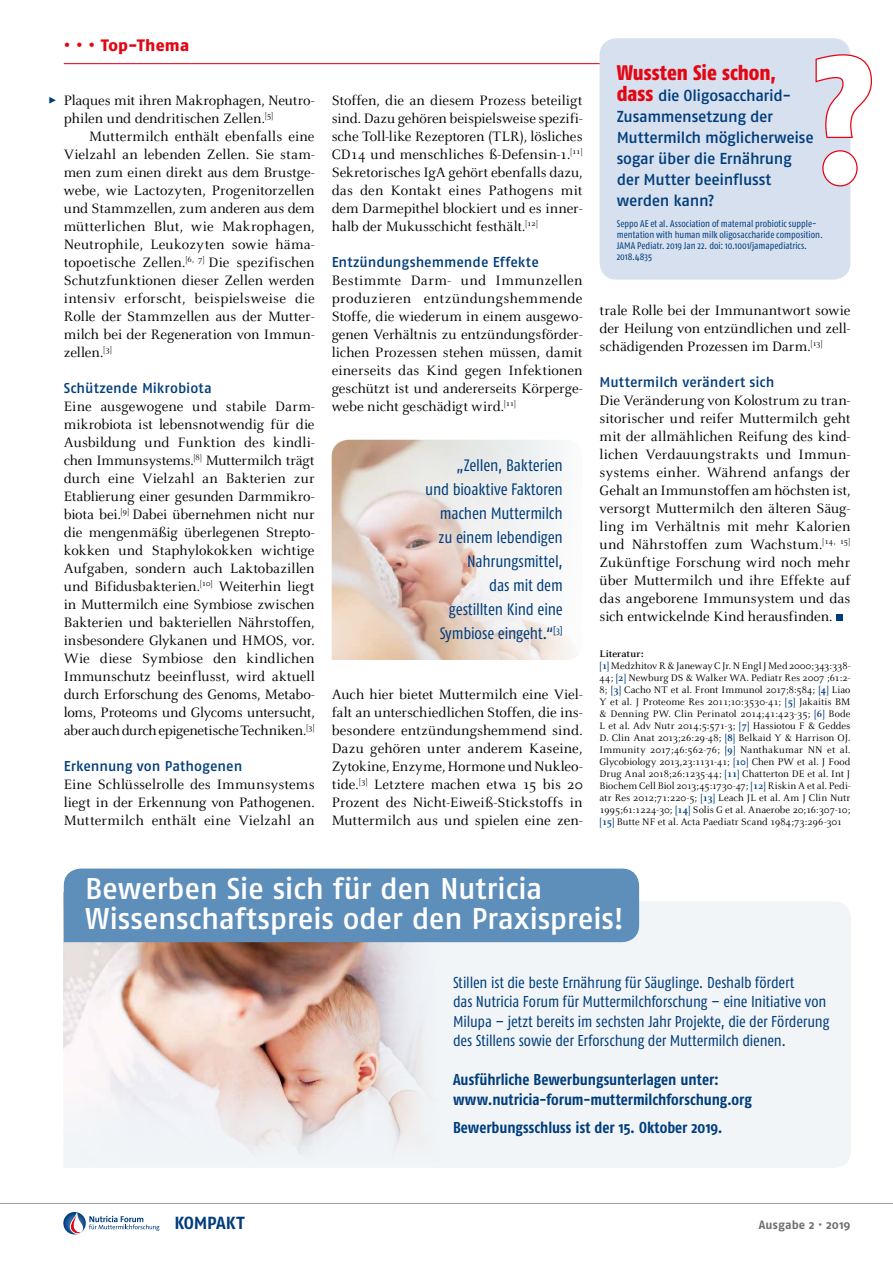
<style>
.page{position:relative;width:893px;height:1263px;background:#fff}
.page>*{position:absolute;margin:0;border:0;box-sizing:border-box;transform-origin:0 0}
.t1{font:172.95px "Fago Co Exb";color:#fff}
.t2{font:30px/30px "Fago No Med";letter-spacing:-.015em;color:#fff}
.t3{font:21px "Fago Co Exb";color:#e30613}
.t4{font:700 17.55px "Fago No";letter-spacing:-.015em;color:#003d7c}
.t5{font:16.5px/24px "Fago Co";letter-spacing:-.01em;color:#003d7c;text-align:right}
.t6{font:16.5px "Fago No Exb";letter-spacing:.015em;color:#e30613}
.t7{font:15.9px/21px "Fago No Med";letter-spacing:-.025em;color:#003d7c}
.t8{font:15.75px/19.5px "Fago Co";letter-spacing:-.01em;color:#003d7c}
.t9{font:700 15.75px/19.5px "Fago Co";color:#003d7c}
.t10{font:15px/18px "Celeste";letter-spacing:-.005em;color:#000;text-align:justify}
.t11{font:14.25px "Fago No Med";color:#003d7c}
.t12{font:700 12px "Fago No";letter-spacing:.005em;color:#706f6f}
.t13{font:10.5px/12px "Celeste";letter-spacing:.005em;color:#000}
.t14{font:9.75px/11.2px "Fago Co";letter-spacing:.005em;color:#003d7c}
.s1{font-family:"Fago Co Exb";font-size:21px;color:#e30613}
.s2{font-weight:700}
.s3{font-weight:700;color:#003d7c}
</style>
<div class="page">
<svg style="left:63px;top:1212px;width:23px;height:22px"></svg>
<svg style="left:69px;top:1212px;width:14px;height:22px"></svg>
<svg style="left:89px;top:1216px;width:70px;height:15px"></svg>
<hr style="left:0;top:1203px;width:893px;height:1px;background:#000">
<hr style="left:64px;top:63px;width:786px;height:1px;background:#e30613">
<div style="left:600px;top:38px;width:250px;height:242px;background:#d7e0ee;border-radius:17px"></div>
<svg style="left:815px;top:53px;width:57px;height:135px"></svg>
<div style="left:836px;top:614px;width:7px;height:7px;background:#003d7c"></div>
<img style="left:332px;top:440px;width:244px;height:220px">
<div style="left:63px;top:901px;width:788px;height:267px;background:#f1f5f8"></div>
<img style="left:64px;top:942px;width:382px;height:226px">
<div style="left:64px;top:868px;width:575px;height:74px;background:#5e8eba"></div>
<svg style="left:49px;top:97px;width:7px;height:7px"></svg>
<p class="t6" style="left:64px;top:36px;width:127px">• • • Top-Thema</p>
<p class="t10" style="left:64px;top:91px;width:252px">Plaques mit ihren Makrophagen, Neutro&shy;philen und dendritischen Zellen.<sup>[5]</sup></p>
<p class="t10" style="left:64px;top:127px;width:252px;text-indent:26px">Muttermilch enthält ebenfalls eine Vielzahl an lebenden Zellen. Sie stam&shy;men zum einen direkt aus dem Brustge&shy;webe, wie Lactozyten, Progenitorzellen und Stammzellen, zum anderen aus dem mütterlichen Blut, wie Makrophagen, Neutrophile, Leukozyten sowie häma&shy;topoetische Zellen.<sup>[6,</sup> <sup>7]</sup> Die spezifischen Schutzfunktionen dieser Zellen werden intensiv erforscht, beispielsweise die Rolle der Stammzellen aus der Mutter&shy;milch bei der Regeneration von Immun&shy;zellen.<sup>[3]</sup></p>
<p class="t11" style="left:64px;top:379px;width:150px">Schützende Mikrobiota</p>
<p class="t10" style="left:64px;top:397px;width:252px">Eine ausgewogene und stabile Darm&shy;mikrobiota ist lebensnotwendig für die Ausbildung und Funktion des kindli&shy;chen Immunsystems.<sup>[8]</sup> Muttermilch trägt durch eine Vielzahl an Bakterien zur Etablierung einer gesunden Darmmikro&shy;biota bei.<sup>[9]</sup> Dabei übernehmen nicht nur die mengenmäßig überlegenen Strepto&shy;kokken und Staphylokokken wichtige Aufgaben, sondern auch Laktobazillen und Bifidusbakterien.<sup>[10]</sup> Weiterhin liegt in Muttermilch eine Symbiose zwischen Bakterien und bakteriellen Nährstoffen, insbesondere Glykanen und HMOS, vor.<br>Wie diese Symbiose den kindlichen Immunschutz beeinflusst, wird aktuell durch Erforschung des Genoms, Metabo&shy;loms, Proteoms und Glycoms untersucht, aber auch durch epigenetische Techniken.<sup>[3]</sup></p>
<p class="t11" style="left:64px;top:757px;width:180px">Erkennung von Pathogenen</p>
<p class="t10" style="left:64px;top:775px;width:252px">Eine Schlüsselrolle des Immunsystems liegt in der Erkennung von Pathogenen.<br>Muttermilch enthält eine Vielzahl an</p>
<p class="t10" style="left:332px;top:91px;width:252px">Stoffen, die an diesem Prozess beteiligt sind. Dazu gehören beispielsweise spezifi&shy;sche Toll-like Rezeptoren (TLR), lösliches CD14 und menschliches ß-Defensin-1.<sup>[11] </sup>Sekretorisches IgA gehört ebenfalls dazu, das den Kontakt eines Pathogens mit dem Darmepithel blockiert und es inner&shy;halb der Mukusschicht festhält.<sup>[12]</sup></p>
<p class="t11" style="left:332px;top:253px;width:209px">Entzündungshemmende Effekte</p>
<p class="t10" style="left:332px;top:271px;width:252px">Bestimmte Darm- und Immunzellen produzieren entzündungshemmende Stoffe, die wiederum in einem ausgewo&shy;genen Verhältnis zu entzündungsförder&shy;lichen Prozessen stehen müssen, damit einerseits das Kind gegen Infektionen geschützt ist und andererseits Körperge&shy;webe nicht geschädigt wird.<sup>[11]</sup></p>
<p class="t5" style="left:425px;top:453px;width:139px">„Zellen, Bakterien<br>und bioaktive Faktoren machen Muttermilch zu einem lebendigen<br>Nahrungsmittel,<br>das mit dem<br>gestillten Kind eine<br>Symbiose eingeht.“<sup>[3]</sup></p>
<p class="t10" style="left:332px;top:685px;width:252px">Auch hier bietet Muttermilch eine Viel&shy;falt an unterschiedlichen Stoffen, die ins&shy;besondere entzündungshemmend sind.<br>Dazu gehören unter anderem Kaseine, Zytokine, Enzyme, Hormone und Nukleo&shy;tide.<sup>[3]</sup> Letztere machen etwa 15 bis 20<br>Prozent des Nicht-Eiweiß-Stickstoffs in Muttermilch aus und spielen eine zen-</p>
<h1 class="t1" style="left:812px;top:15px;width:64px">?</h1>
<h3 class="t3" style="left:617px;top:60px;width:161px">Wussten Sie schon,</h3>
<p class="t7" style="left:617px;top:85px;width:199px"><span class="s1">dass</span> die Oligosaccharid-<br>Zusammensetzung der<br>Muttermilch möglicherweise sogar über die Ernährung der Mutter beeinflusst werden kann?</p>
<p class="t14" style="left:617px;top:217px;width:208px">Seppo AE et al. Association of maternal probiotic supple&shy;mentation with human milk oligosaccharide composition.<br>JAMA Pediatr. 2019 Jan 22. doi: 10.1001/jamapediatrics.<br>2018.4835</p>
<p class="t10" style="left:600px;top:302px;width:252px">trale Rolle bei der Immunantwort sowie der Heilung von entzündlichen und zell&shy;schädigenden Prozessen im Darm.<sup>[13]</sup></p>
<p class="t11" style="left:600px;top:374px;width:176px">Muttermilch verändert sich</p>
<p class="t10" style="left:600px;top:392px;width:252px">Die Veränderung von Kolostrum zu tran&shy;sitorischer und reifer Muttermilch geht mit der allmählichen Reifung des kind&shy;lichen Verdauungstrakts und Immun&shy;systems einher. Während anfangs der Gehalt an Immunstoffen am höchsten ist, versorgt Muttermilch den älteren Säug&shy;ling im Verhältnis mit mehr Kalorien und Nährstoffen zum Wachstum.<sup>[14,</sup> <sup>15] </sup>Zukünftige Forschung wird noch mehr über Muttermilch und ihre Effekte auf das angeborene Immunsystem und das sich entwickelnde Kind herausfinden.</p>
<p class="t13" style="left:600px;top:648px;width:252px"><span class="s2">Literatur:<br></span><span class="s3">[1]</span> Medzhitov R &amp; Janeway C Jr. N Engl J Med 2000;343:338- 44; <span class="s3">[2]</span> Newburg DS &amp; Walker WA. Pediatr Res 2007 ;61:2- 8; <span class="s3">[3]</span> Cacho NT et al. Front Immunol 2017;8:584; <span class="s3">[4]</span> Liao Y et al. J Proteome Res 2011;10:3530-41; <span class="s3">[5]</span> Jakaitis BM &amp; Denning PW. Clin Perinatol 2014;41:423-35; <span class="s3">[6]</span> Bode L et al. Adv Nutr 2014;5:571-3; <span class="s3">[7]</span> Hassiotou F &amp; Geddes D. Clin Anat 2013;26:29-48; <span class="s3">[8]</span> Belkaid Y &amp; Harrison OJ.<br>Immunity 2017;46:562-76; <span class="s3">[9]</span> Nanthakumar NN et al.<br>Glycobiology 2013,23:1131-41; <span class="s3">[10]</span> Chen PW et al. J Food Drug Anal 2018;26:1235-44; <span class="s3">[11]</span> Chatterton DE et al. Int J Biochem Cell Biol 2013;45:1730-47; <span class="s3">[12]</span> Riskin A et al. Pedi&shy;atr Res 2012;71:220-5; <span class="s3">[13]</span> Leach JL et al. Am J Clin Nutr 1995;61:1224-30; <span class="s3">[14]</span> Solis G et al. Anaerobe 20;16:307-10; <span class="s3">[15]</span> Butte NF et al. Acta Paediatr Scand 1984;73:296-301</p>
<h2 class="t2" style="left:85px;top:873px;width:540px">Bewerben Sie sich für den Nutricia<br>Wissenschaftspreis oder den Praxispreis!</h2>
<p class="t8" style="left:453px;top:972px;width:378px">Stillen ist die beste Ernährung für Säuglinge. Deshalb fördert<br>das Nutricia Forum für Muttermilchforschung – eine Initiative von Milupa – jetzt bereits im sechsten Jahr Projekte, die der Förderung des Stillens sowie der Erforschung der Muttermilch dienen.</p>
<p class="t9" style="left:453px;top:1070px;width:300px">Ausführliche Bewerbungsunterlagen unter: www.nutricia-forum-muttermilchforschung.org</p>
<p class="t9" style="left:453px;top:1117px;width:271px">Bewerbungsschluss ist der 15. Oktober 2019.</p>
<p class="t4" style="left:174px;top:1212px;width:72px">KOMPAKT</p>
<p class="t12" style="left:759px;top:1218px;width:93px">Ausgabe 2 · 2019</p>
</div>
